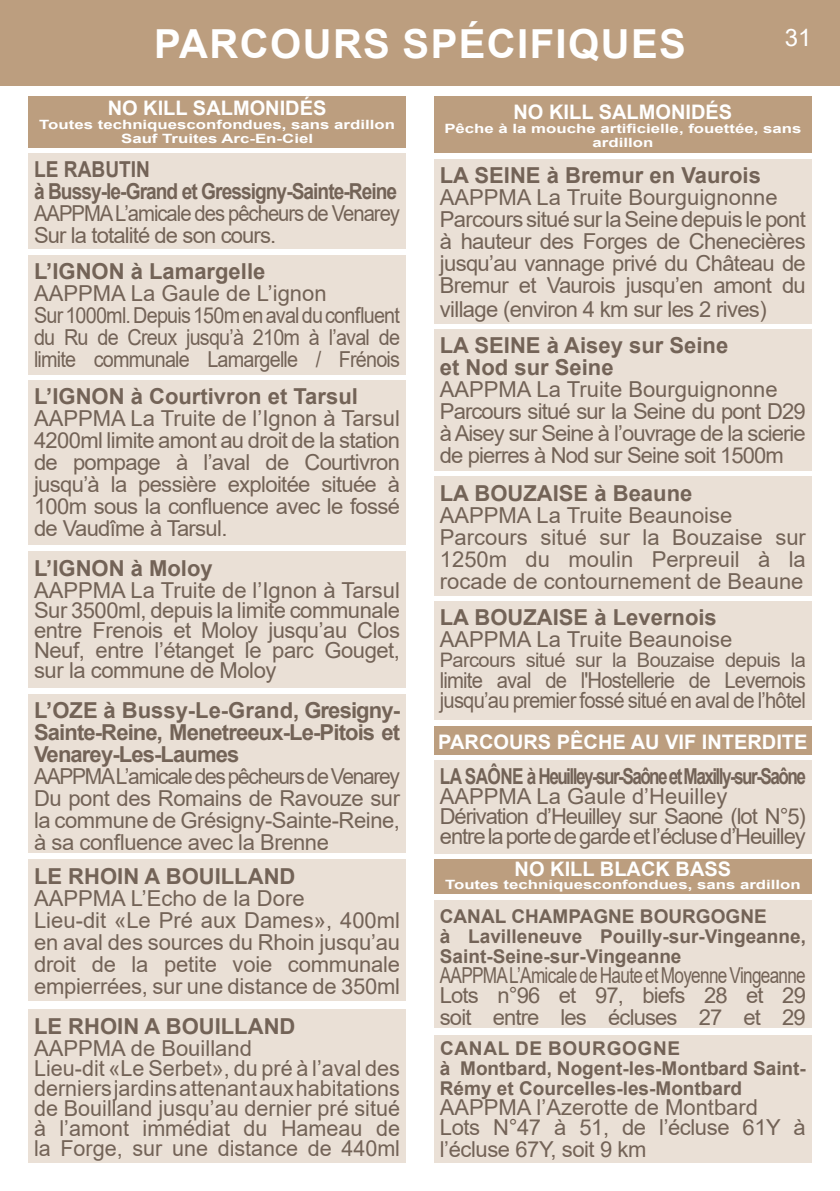
<style>
.page{position:relative;width:840px;height:1191px;background:#fff}
.page>*{position:absolute;margin:0;border:0;box-sizing:border-box;transform-origin:0 0}
.t1{font:700 40px "Arial";letter-spacing:.035em;color:#fff}
.t2{font:24px "Arial";color:#fff}
.t3{font:22px/22px "Arial";letter-spacing:-.02em;color:#736357;text-align:justify}
.t4{font:22px/20px "Arial";color:#736357}
.t5{font:22px/22px "Arial";letter-spacing:-.04em;color:#736357}
.t6{font:700 22px/22px "Arial";color:#736357}
.t7{font:22px/22px "Arial";letter-spacing:-.02em;color:#736357;text-align:justify;scale:.95 1}
.t8{font:22px/20px "Arial";letter-spacing:-.05em;color:#736357}
.t9{font:22px/20px "Arial";letter-spacing:-.04em;color:#736357;scale:.92 1}
.t10{font:22px/20px "Arial";letter-spacing:-.04em;color:#736357;scale:.78 1}
.t11{font:22px/22px "Arial";letter-spacing:-.05em;color:#736357;scale:.92 1}
.t12{font:700 22px/22px "Arial";letter-spacing:-.05em;color:#736357;scale:.87 1}
.t13{font:700 22px "Arial";letter-spacing:-.09em;color:#736357;scale:.78 1}
.t14{font:700 20px "Arial";color:#fff}
.t15{font:20px "Arial";letter-spacing:-.03em;color:#736357}
.t16{font:700 19px/20px "Arial";color:#736357}
.t17{font:700 12.8px/14px "Arial";color:#fff;text-align:center;scale:1.31 1}
</style>
<div class="page">
<div style="left:0;top:0;width:839px;height:85px;background:#bc9e7f"></div>
<div style="left:434px;top:329px;width:377px;height:142px;background:#eae0d6"></div>
<div style="left:434px;top:477px;width:377px;height:119px;background:#eae0d6"></div>
<div style="left:434px;top:601px;width:377px;height:119px;background:#eae0d6"></div>
<div style="left:28px;top:255px;width:377px;height:119px;background:#eae0d6"></div>
<div style="left:28px;top:551px;width:377px;height:136px;background:#eae0d6"></div>
<div style="left:28px;top:380px;width:377px;height:165px;background:#eae0d6"></div>
<div style="left:28px;top:859px;width:377px;height:142px;background:#eae0d6"></div>
<div style="left:28px;top:1009px;width:377px;height:153px;background:#eae0d6"></div>
<div style="left:28px;top:694px;width:377px;height:159px;background:#eae0d6"></div>
<div style="left:28px;top:153px;width:377px;height:96px;background:#eae0d6"></div>
<div style="left:28px;top:96px;width:377px;height:51px;background:#bc9e7f"></div>
<div style="left:434px;top:96px;width:377px;height:57px;background:#bc9e7f"></div>
<div style="left:434px;top:159px;width:377px;height:164px;background:#eae0d6"></div>
<div style="left:434px;top:726px;width:377px;height:28px;background:#bc9e7f"></div>
<div style="left:434px;top:760px;width:377px;height:93px;background:#eae0d6"></div>
<div style="left:434px;top:860px;width:377px;height:34px;background:#bc9e7f"></div>
<div style="left:434px;top:900px;width:377px;height:128px;background:#eae0d6"></div>
<div style="left:434px;top:1035px;width:377px;height:127px;background:#eae0d6"></div>
<h1 class="t1" style="left:154px;top:16px;width:533px">PARCOURS SPÉCIFIQUES</h1>
<p class="t2" style="left:784px;top:21px;width:28px">31</p>
<p class="t14" style="left:108px;top:94px;width:220px">NO KILL SALMONIDÉS</p>
<p class="t17" style="left:39px;top:118px;width:273px">Toutes techniquesconfondues, sans ardillon<br>Sauf Truites Arc-En-Ciel</p>
<p class="t12" style="left:34px;top:159px;width:419px">LE RABUTIN<br>à Bussy-le-Grand et Gressigny-Sainte-Reine</p>
<p class="t11" style="left:34px;top:202px;width:399px">AAPPMA L’amicale des pêcheurs de Venarey<br>Sur la totalité de son cours.</p>
<p class="t6" style="left:34px;top:261px;width:233px">L’IGNON à Lamargelle</p>
<p class="t5" style="left:34px;top:282px;width:367px">AAPPMA La Gaule de L’ignon<br>Sur 1000ml. Depuis 150m en aval du confluent du Ru de Creux jusqu’à 210m à l’aval de limite communale Lamargelle / Frénois</p>
<p class="t6" style="left:34px;top:386px;width:325px">L’IGNON à Courtivron et Tarsul</p>
<p class="t3" style="left:34px;top:407px;width:367px">AAPPMA La Truite de l’Ignon à Tarsul 4200ml limite amont au droit de la station de pompage à l’aval de Courtivron jusqu’à la pessière exploitée située à 100m sous la confluence avec le fossé de Vaudîme à Tarsul.</p>
<p class="t6" style="left:34px;top:557px;width:180px">L’IGNON à Moloy</p>
<p class="t3" style="left:34px;top:579px;width:367px;line-height:20px">AAPPMA La Truite de l’Ignon à Tarsul Sur 3500ml, depuis la limite communale entre Frenois et Moloy jusqu’au Clos Neuf, entre l’étanget le parc Gouget, sur la commune de Moloy</p>
<p class="t6" style="left:34px;top:699px;width:367px;text-align:justify">L’OZE à Bussy-Le-Grand, Gresigny-Sainte-Reine, Menetreeux-Le-Pitois et Venarey-Les-Laumes</p>
<p class="t7" style="left:34px;top:765px;width:386px">AAPPMA L’amicale des pêcheurs de Venarey Du pont des Romains de Ravouze sur la commune de Grésigny-Sainte-Reine, à sa confluence avec la Brenne</p>
<p class="t6" style="left:34px;top:865px;width:263px">LE RHOIN A BOUILLAND</p>
<p class="t3" style="left:34px;top:886px;width:367px;text-align:left">AAPPMA L’Echo de la Dore<br>Lieu-dit «Le Pré aux Dames», 400ml en aval des sources du Rhoin jusqu’au droit de la petite voie communale empierrées, sur une distance de 350ml</p>
<p class="t6" style="left:34px;top:1015px;width:263px">LE RHOIN A BOUILLAND</p>
<p class="t4" style="left:34px;top:1037px;width:367px">AAPPMA de Bouilland<br>Lieu-dit «Le Serbet», du pré à l’aval des derniers jardins attenant aux habitations de Bouilland jusqu’au dernier pré situé à l’amont immédiat du Hameau de la Forge, sur une distance de 440ml</p>
<p class="t14" style="left:513px;top:98px;width:220px">NO KILL SALMONIDÉS</p>
<p class="t17" style="left:444px;top:122px;width:274px">Pêche à la mouche artificielle, fouettée, sans ardillon</p>
<p class="t6" style="left:439px;top:164px;width:322px">LA SEINE à Bremur en Vaurois</p>
<p class="t3" style="left:439px;top:186px;width:367px;text-align:left">AAPPMA La Truite Bourguignonne Parcours situé sur la Seine depuis le pont à hauteur des Forges de Chenecières jusqu’au vannage privé du Château de Bremur et Vaurois jusqu’en amont du</p>
<p class="t3" style="left:439px;top:298px;width:328px">village (environ 4 km sur les 2 rives)</p>
<p class="t6" style="left:439px;top:335px;width:290px">LA SEINE à Aisey sur Seine et Nod sur Seine</p>
<p class="t5" style="left:439px;top:378px;width:367px">AAPPMA La Truite Bourguignonne Parcours situé sur la Seine du pont D29 à Aisey sur Seine à l’ouvrage de la scierie de pierres à Nod sur Seine soit 1500m</p>
<p class="t6" style="left:439px;top:482px;width:254px">LA BOUZAISE à Beaune</p>
<p class="t4" style="left:439px;top:504px;width:367px;line-height:22px">AAPPMA La Truite Beaunoise<br>Parcours situé sur la Bouzaise sur<br>1250m du moulin Perpreuil à la rocade de contournement de Beaune</p>
<p class="t6" style="left:439px;top:607px;width:278px">LA BOUZAISE à Levernois</p>
<p class="t4" style="left:439px;top:629px;width:294px">AAPPMA La Truite Beaunoise</p>
<p class="t15" style="left:439px;top:646px;width:367px">Parcours situé sur la Bouzaise depuis la</p>
<p class="t9" style="left:439px;top:669px;width:399px">limite aval de l'Hostellerie de Levernois jusqu’au premier fossé situé en aval de l’hôtel</p>
<p class="t14" style="left:438px;top:727px;width:370px">PARCOURS PÊCHE AU VIF INTERDITE</p>
<p class="t13" style="left:439px;top:761px;width:470px">LA SAÔNE à Heuilley-sur-Saône et Maxilly-sur-Saône</p>
<p class="t8" style="left:439px;top:786px;width:367px">AAPPMA La Gaule d’Heuilley<br>Dérivation d’Heuilley sur Saone (lot N°5) entre la porte de garde et l’écluse d’Heuilley</p>
<p class="t14" style="left:514px;top:855px;width:218px">NO KILL BLACK BASS</p>
<p class="t17" style="left:445px;top:877px;width:273px">Toutes techniquesconfondues, sans ardillon</p>
<p class="t16" style="left:439px;top:906px;width:367px">CANAL CHAMPAGNE BOURGOGNE<br>à Lavilleneuve Pouilly-sur-Vingeanne,<br>Saint-Seine-sur-Vingeanne</p>
<p class="t10" style="left:439px;top:964px;width:470px">AAPPMA L’Amicale de Haute et Moyenne Vingeanne<br>Lots n°96 et 97, biefs 28 et 29</p>
<p class="t5" style="left:439px;top:1005px;width:367px">soit entre les écluses 27 et 29</p>
<p class="t16" style="left:439px;top:1038px;width:367px">CANAL DE BOURGOGNE<br>à Montbard, Nogent-les-Montbard Saint-<br>Rémy et Courcelles-les-Montbard</p>
<p class="t4" style="left:439px;top:1097px;width:367px">AAPPMA l’Azerotte de Montbard<br>Lots N°47 à 51, de l’écluse 61Y à</p>
<p class="t3" style="left:439px;top:1138px;width:208px">l’écluse 67Y, soit 9 km</p>
</div>
